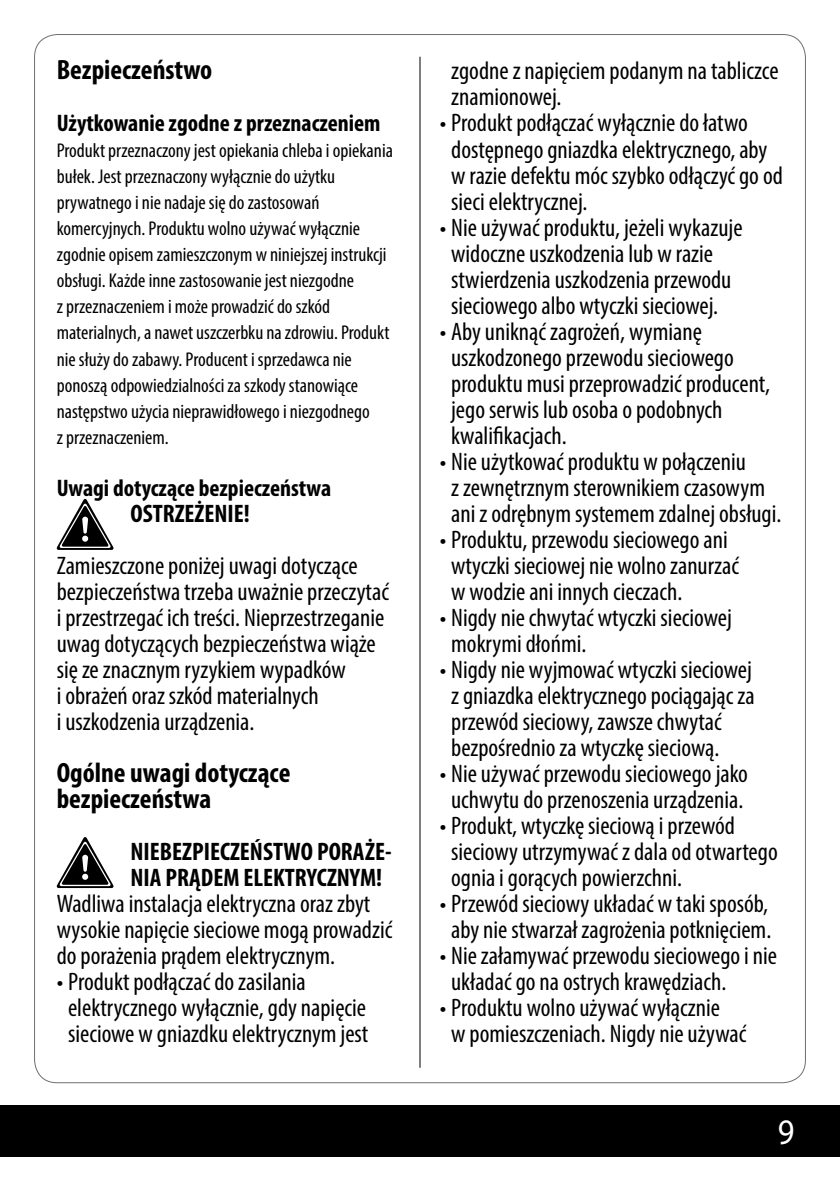
<style>
.page{position:relative;width:840px;height:1191px;background:#fff}
.page>*{position:absolute;margin:0;border:0;box-sizing:border-box;transform-origin:0 0}
.t1{font:36px "Myriad Pro";color:#fff;scale:.9 1}
.t2{font:700 condensed 28px/26px "Myriad Pro";color:#000}
.t3{font:condensed 25.4px/26px "Myriad Pro";color:#000}
.t4{font:700 condensed 25.4px/26px "Myriad Pro";color:#000}
.t5{font:700 condensed 24px "Myriad Pro";color:#000}
.t6{font:condensed 20px/26px "Myriad Pro";color:#000}
</style>
<div class="page">
<div style="left:0;top:1106px;width:839px;height:51px;background:#000"></div>
<hr style="left:419px;top:57px;width:1px;height:1010px;background:#000">
<svg style="left:56px;top:499px;width:58px;height:51px"></svg>
<svg style="left:56px;top:837px;width:58px;height:51px"></svg>
<p class="t2" style="left:57px;top:56px;width:157px">Bezpieczeństwo</p>
<p class="t5" style="left:57px;top:108px;width:325px">Użytkowanie zgodne z przeznaczeniem</p>
<p class="t6" style="left:57px;top:138px;width:337px">Produkt przeznaczony jest opiekania chleba i opiekania bułek. Jest przeznaczony wyłącznie do użytku prywatnego i nie nadaje się do zastosowań komercyjnych. Produktu wolno używać wyłącznie zgodnie opisem zamieszczonym w niniejszej instrukcji obsługi. Każde inne zastosowanie jest niezgodne<br>z przeznaczeniem i może prowadzić do szkód materialnych, a nawet uszczerbku na zdrowiu. Produkt nie służy do zabawy. Producent i sprzedawca nie ponoszą odpowiedzialności za szkody stanowiące następstwo użycia nieprawidłowego i niezgodnego<br>z przeznaczeniem.</p>
<p class="t5" style="left:57px;top:472px;width:276px">Uwagi dotyczące bezpieczeństwa</p>
<p class="t4" style="left:130px;top:499px;width:121px">OSTRZEŻENIE!</p>
<p class="t3" style="left:57px;top:552px;width:333px">Zamieszczone poniżej uwagi dotyczące bezpieczeństwa trzeba uważnie przeczytać i przestrzegać ich treści. Nieprzestrzeganie uwag dotyczących bezpieczeństwa wiąże się ze znacznym ryzykiem wypadków<br>i obrażeń oraz szkód materialnych<br>i uszkodzenia urządzenia.</p>
<p class="t2" style="left:57px;top:758px;width:235px">Ogólne uwagi dotyczące bezpieczeństwa</p>
<p class="t4" style="left:130px;top:837px;width:262px">NIEBEZPIECZEŃSTWO PORAŻE-<br>NIA PRĄDEM ELEKTRYCZNYM!</p>
<p class="t3" style="left:57px;top:890px;width:337px">Wadliwa instalacja elektryczna oraz zbyt wysokie napięcie sieciowe mogą prowadzić do porażenia prądem elektrycznym.</p>
<p class="t3" style="left:68px;top:968px;width:302px;text-indent:-11px">• Produkt podłączać do zasilania elektrycznego wyłącznie, gdy napięcie sieciowe w gniazdku elektrycznym jest</p>
<p class="t3" style="left:451px;top:58px;width:329px">zgodne z napięciem podanym na tabliczce znamionowej.</p>
<p class="t3" style="left:451px;top:110px;width:333px;text-indent:-11px">• Produkt podłączać wyłącznie do łatwo dostępnego gniazdka elektrycznego, aby w razie defektu móc szybko odłączyć go od sieci elektrycznej.</p>
<p class="t3" style="left:451px;top:214px;width:293px;text-indent:-11px">• Nie używać produktu, jeżeli wykazuje widoczne uszkodzenia lub w razie stwierdzenia uszkodzenia przewodu sieciowego albo wtyczki sieciowej.</p>
<p class="t3" style="left:451px;top:318px;width:320px;text-indent:-11px">• Aby uniknąć zagrożeń, wymianę uszkodzonego przewodu sieciowego produktu musi przeprowadzić producent, jego serwis lub osoba o podobnych kwalifikacjach.</p>
<p class="t3" style="left:451px;top:448px;width:331px;text-indent:-11px">• Nie użytkować produktu w połączeniu<br>z zewnętrznym sterownikiem czasowym ani z odrębnym systemem zdalnej obsługi.</p>
<p class="t3" style="left:451px;top:526px;width:289px;text-indent:-11px">• Produktu, przewodu sieciowego ani wtyczki sieciowej nie wolno zanurzać w wodzie ani innych cieczach.</p>
<p class="t3" style="left:451px;top:604px;width:282px;text-indent:-11px">• Nigdy nie chwytać wtyczki sieciowej mokrymi dłońmi.</p>
<p class="t3" style="left:451px;top:656px;width:305px;text-indent:-11px">• Nigdy nie wyjmować wtyczki sieciowej z gniazdka elektrycznego pociągając za przewód sieciowy, zawsze chwytać bezpośrednio za wtyczkę sieciową.</p>
<p class="t3" style="left:439px;top:760px;width:309px;text-align:center">• Nie używać przewodu sieciowego jako uchwytu do przenoszenia urządzenia.</p>
<p class="t3" style="left:451px;top:812px;width:328px;text-indent:-11px">• Produkt, wtyczkę sieciową i przewód sieciowy utrzymywać z dala od otwartego ognia i gorących powierzchni.</p>
<p class="t3" style="left:439px;top:890px;width:333px;text-align:center">• Przewód sieciowy układać w taki sposób, aby nie stwarzał zagrożenia potknięciem.</p>
<p class="t3" style="left:451px;top:942px;width:327px;text-indent:-11px">• Nie załamywać przewodu sieciowego i nie układać go na ostrych krawędziach.</p>
<p class="t3" style="left:451px;top:994px;width:296px;text-indent:-11px">• Produktu wolno używać wyłącznie<br>w pomieszczeniach. Nigdy nie używać</p>
<h1 class="t1" style="left:777px;top:1110px;width:20px">9</h1>
</div>
